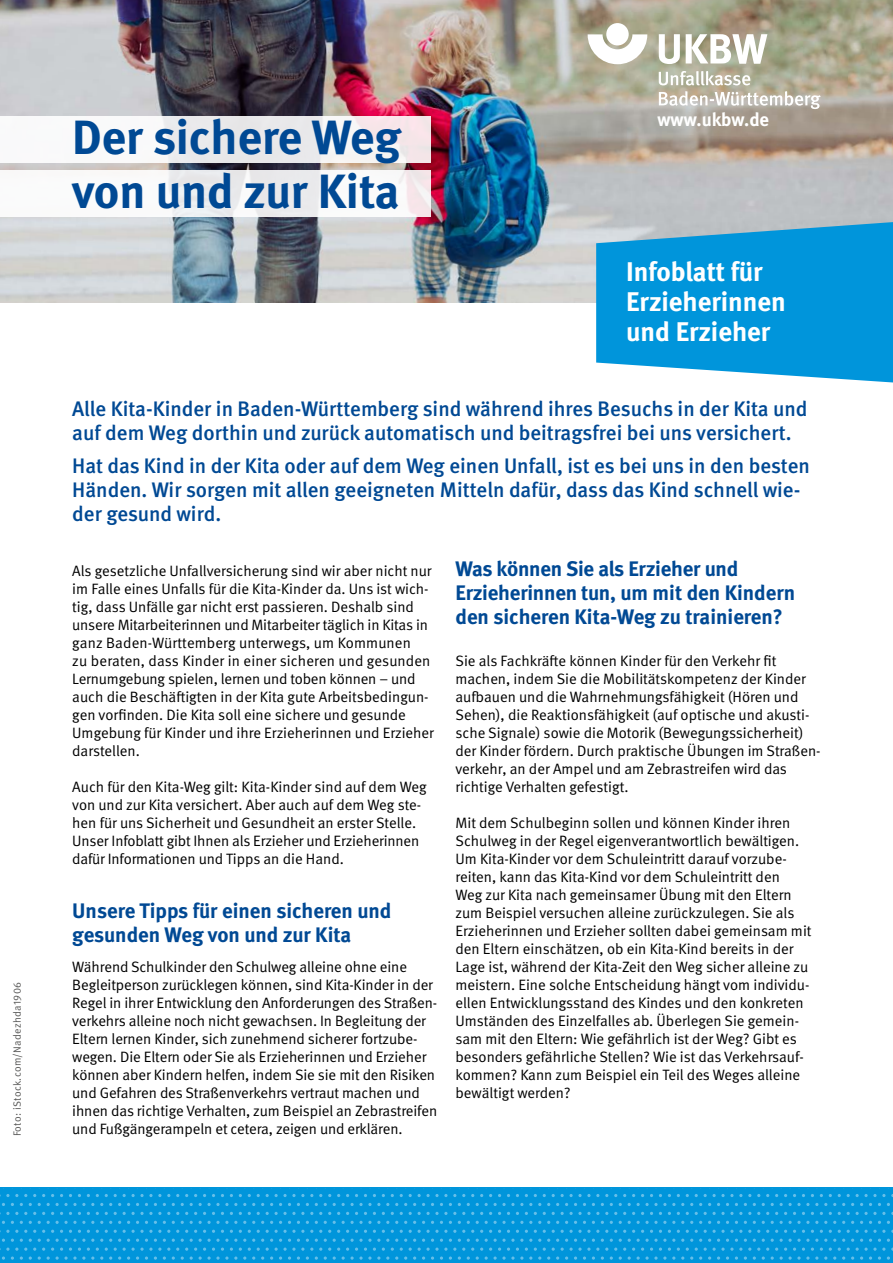
<style>
.page{position:relative;width:893px;height:1263px;background:#fff}
.page>*{position:absolute;margin:0;border:0;box-sizing:border-box;transform-origin:0 0}
.Überschrift_1{font:700 48px/54px "DGUV Meta";color:#004994}
.t1{font:700 27px/30px "DGUV Meta";color:#fff}
.t2{font:500 21px/24px "DGUV Meta";color:#004994}
.Headline{font:700 21px/24px "DGUV Meta";letter-spacing:-.005em;color:#004994}
.t3{font:700 18.75px "DGUV Meta";color:#fff}
.t4{font:15px/18px "DGUV Meta";letter-spacing:-.005em;color:#000}
.t5{font:10.5px "DGUV Meta";letter-spacing:.03em;color:#575756}
</style>
<div class="page">
<img style="left:0;top:0;width:893px;height:302px">
<div style="left:0;top:1188px;width:893px;height:75px;background:#0095db"></div>
<svg style="left:266px;top:1194px;width:38px;height:3px"></svg>
<svg style="left:409px;top:1194px;width:47px;height:3px"></svg>
<svg style="left:561px;top:1194px;width:38px;height:3px"></svg>
<svg style="left:704px;top:1194px;width:38px;height:3px"></svg>
<svg style="left:847px;top:1194px;width:38px;height:3px"></svg>
<svg style="left:266px;top:1212px;width:38px;height:3px"></svg>
<svg style="left:409px;top:1212px;width:47px;height:3px"></svg>
<svg style="left:561px;top:1212px;width:38px;height:3px"></svg>
<svg style="left:704px;top:1212px;width:38px;height:3px"></svg>
<svg style="left:847px;top:1212px;width:38px;height:3px"></svg>
<svg style="left:199px;top:1203px;width:38px;height:3px"></svg>
<svg style="left:342px;top:1203px;width:38px;height:3px"></svg>
<svg style="left:485px;top:1203px;width:38px;height:3px"></svg>
<svg style="left:628px;top:1203px;width:38px;height:3px"></svg>
<svg style="left:771px;top:1203px;width:38px;height:3px"></svg>
<svg style="left:199px;top:1221px;width:38px;height:3px"></svg>
<svg style="left:342px;top:1221px;width:38px;height:3px"></svg>
<svg style="left:485px;top:1221px;width:38px;height:3px"></svg>
<svg style="left:628px;top:1221px;width:38px;height:3px"></svg>
<svg style="left:771px;top:1221px;width:38px;height:3px"></svg>
<svg style="left:176px;top:1230px;width:169px;height:30px"></svg>
<svg style="left:346px;top:1230px;width:191px;height:30px"></svg>
<svg style="left:538px;top:1230px;width:164px;height:30px"></svg>
<svg style="left:704px;top:1230px;width:186px;height:30px"></svg>
<svg style="left:0;top:1194px;width:18px;height:3px"></svg>
<svg style="left:123px;top:1194px;width:38px;height:3px"></svg>
<svg style="left:0;top:1212px;width:18px;height:3px"></svg>
<svg style="left:123px;top:1212px;width:38px;height:3px"></svg>
<svg style="left:56px;top:1203px;width:38px;height:3px"></svg>
<svg style="left:56px;top:1221px;width:38px;height:3px"></svg>
<svg style="left:0;top:1230px;width:175px;height:30px"></svg>
<svg style="left:596px;top:222px;width:297px;height:160px;background:#1e9fdc"></svg>
<div style="left:0;top:116px;width:431px;height:47px;background:linear-gradient(to right,#f7fafa,#eee7e8)"></div>
<div style="left:0;top:170px;width:431px;height:47px;background:linear-gradient(to right,#f7f9f9,#f1eff1)"></div>
<div style="left:606px;top:23px;width:23px;height:22px;background:#fff;border-radius:50%"></div>
<svg style="left:588px;top:34px;width:59px;height:30px"></svg>
<svg style="left:659px;top:71px;width:162px;height:38px"></svg>
<svg style="left:659px;top:34px;width:108px;height:30px"></svg>
<p class="t5" style="left:11px;top:1136px;width:156px;rotate:-90deg">Foto: iStock.com/Nadezhda1906</p>
<h1 class="Überschrift_1" style="left:72px;top:112px;width:330px">Der sichere Weg von und zur Kita</h1>
<p class="t3" style="left:657px;top:109px;width:113px">www.ukbw.de</p>
<p class="t1" style="left:626px;top:258px;width:161px">Infoblatt für<br>Erzieherinnen und Erzieher</p>
<p class="t2" style="left:72px;top:398px;width:737px">Alle Kita-Kinder in Baden-Württemberg sind während ihres Besuchs in der Kita und auf dem Weg dorthin und zurück automatisch und beitragsfrei bei uns versichert.</p>
<p class="t2" style="left:72px;top:454px;width:739px">Hat das Kind in der Kita oder auf dem Weg einen Unfall, ist es bei uns in den besten<br>Händen. Wir sorgen mit allen geeigneten Mitteln dafür, dass das Kind schnell wie&shy;der gesund wird.</p>
<p class="t4" style="left:72px;top:562px;width:363px">Als gesetzliche Unfallversicherung sind wir aber nicht nur im Falle eines Unfalls für die Kita-Kinder da. Uns ist wich&shy;tig, dass Unfälle gar nicht erst passieren. Deshalb sind unsere Mitarbeiterinnen und Mitarbeiter täglich in Kitas in ganz Baden-Württemberg unterwegs, um Kommunen<br>zu beraten, dass Kinder in einer sicheren und gesunden Lernumgebung spielen, lernen und toben können – und auch die Beschäftigten in der Kita gute Arbeitsbedingun&shy;gen vorfinden. Die Kita soll eine sichere und gesunde Umgebung für Kinder und ihre Erzieherinnen und Erzieher darstellen.</p>
<p class="t4" style="left:72px;top:778px;width:356px">Auch für den Kita-Weg gilt: Kita-Kinder sind auf dem Weg von und zur Kita versichert. Aber auch auf dem Weg ste&shy;hen für uns Sicherheit und Gesundheit an erster Stelle.<br>Unser Infoblatt gibt Ihnen als Erzieher und Erzieherinnen dafür Informationen und Tipps an die Hand.</p>
<h2 class="Headline" style="left:72px;top:899px;width:321px">Unsere Tipps für einen sicheren und gesunden Weg von und zur Kita</h2>
<p class="t4" style="left:72px;top:958px;width:366px">Während Schulkinder den Schulweg alleine ohne eine Begleitperson zurücklegen können, sind Kita-Kinder in der Regel in ihrer Entwicklung den Anforderungen des Straßen&shy;verkehrs alleine noch nicht gewachsen. In Begleitung der Eltern lernen Kinder, sich zunehmend sicherer fortzube&shy;wegen. Die Eltern oder Sie als Erzieherinnen und Erzieher können aber Kindern helfen, indem Sie sie mit den Risiken und Gefahren des Straßenverkehrs vertraut machen und ihnen das richtige Verhalten, zum Beispiel an Zebrastreifen und Fußgängerampeln et cetera, zeigen und erklären.</p>
<h2 class="Headline" style="left:455px;top:557px;width:341px">Was können Sie als Erzieher und<br>Erzieherinnen tun, um mit den Kindern den sicheren Kita-Weg zu trainieren?</h2>
<p class="t4" style="left:455px;top:652px;width:365px">Sie als Fachkräfte können Kinder für den Verkehr fit machen, indem Sie die Mobilitätskompetenz der Kinder aufbauen und die Wahrnehmungsfähigkeit (Hören und Sehen), die Reaktionsfähigkeit (auf optische und akusti&shy;sche Signale) sowie die Motorik (Bewegungssicherheit) der Kinder fördern. Durch praktische Übungen im Straßen&shy;verkehr, an der Ampel und am Zebrastreifen wird das richtige Verhalten gefestigt.</p>
<p class="t4" style="left:455px;top:814px;width:358px">Mit dem Schulbeginn sollen und können Kinder ihren Schulweg in der Regel eigenverantwortlich bewältigen.<br>Um Kita-Kinder vor dem Schuleintritt darauf vorzube&shy;reiten, kann das Kita-Kind vor dem Schuleintritt den<br>Weg zur Kita nach gemeinsamer Übung mit den Eltern zum Beispiel versuchen alleine zurückzulegen. Sie als Erzieherinnen und Erzieher sollten dabei gemeinsam mit den Eltern einschätzen, ob ein Kita-Kind bereits in der Lage ist, während der Kita-Zeit den Weg sicher alleine zu meistern. Eine solche Entscheidung hängt vom individu&shy;ellen Entwicklungsstand des Kindes und den konkreten Umständen des Einzelfalles ab. Überlegen Sie gemein&shy;sam mit den Eltern: Wie gefährlich ist der Weg? Gibt es besonders gefährliche Stellen? Wie ist das Verkehrsauf&shy;kommen? Kann zum Beispiel ein Teil des Weges alleine bewältigt werden?</p>
</div>
